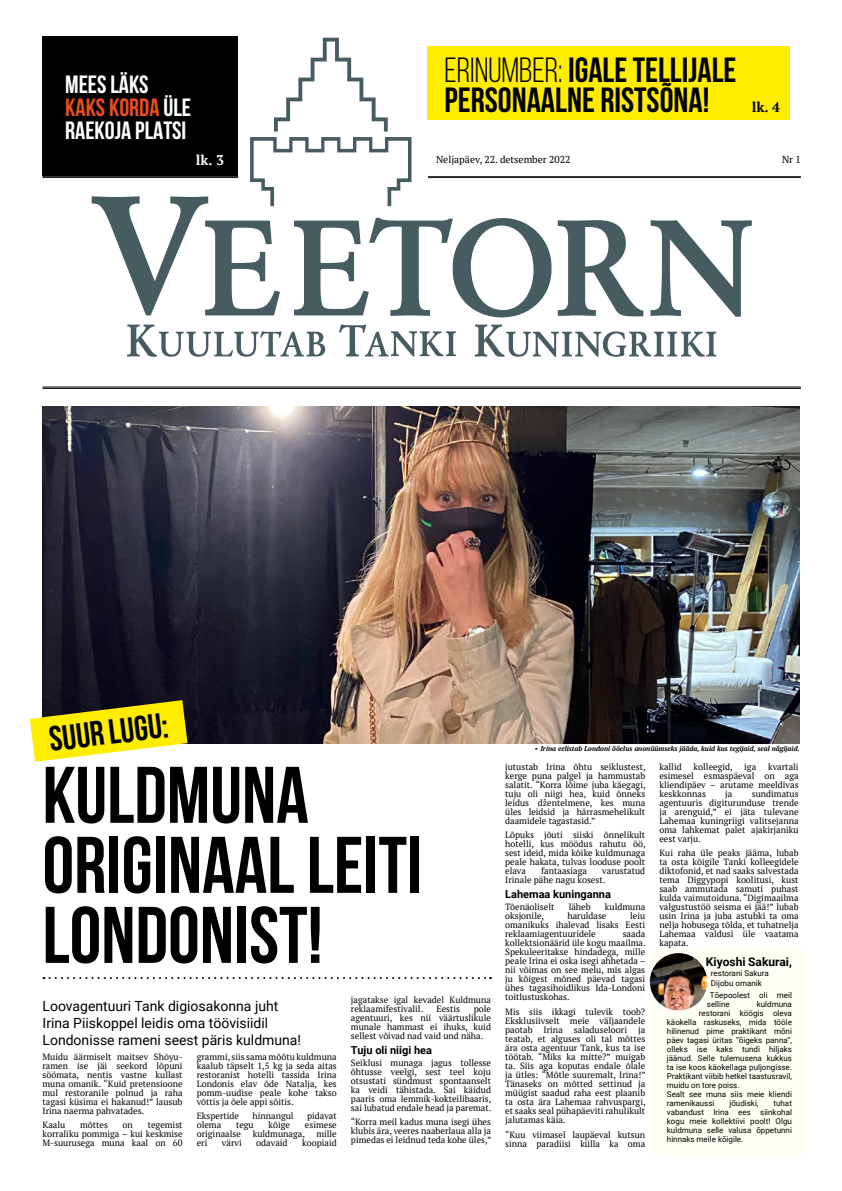
<style>
.page{position:relative;width:842px;height:1191px;background:#fff}
.page>*{position:absolute;margin:0;border:0;box-sizing:border-box;transform-origin:0 0}
.t1{font:700 80px/70px "Bebas Neue";color:#000}
.t2{font:700 35px/30px "Bebas Neue";color:#000}
.t3{font:700 25px/23px "Bebas Neue";color:#fff}
.t4{font:14px/17px "Roboto";color:#000}
.t5{font:700 14px "PT Serif";color:#fff}
.t6{font:700 14px "PT Serif";color:#000}
.t7{font:700 12px "Roboto";color:#000}
.t8{font:700 11px "Roboto";color:#000}
.t9{font:10px "PT Serif";color:#000}
.t10{font:9px/9px "PT Serif";color:#000;text-align:justify}
.t11{font:8px/9px "Roboto";color:#000}
.t12{font:italic 700 7px "PT Serif";color:#000}
.s1{color:#e94e1d}
.s2{font-weight:400}
.s3{font-weight:400;font-style:normal}
</style>
<div class="page">
<div style="left:652px;top:950px;width:153px;height:203px;background:#fffef5"></div>
<svg style="left:44px;top:977px;width:447px;height:2px"></svg>
<hr style="left:43px;top:176px;width:195px;height:2px;background:#282827">
<hr style="left:428px;top:176px;width:373px;height:2px;background:#282827">
<img style="left:43px;top:406px;width:756px;height:337px">
<div style="left:427px;top:47px;width:363px;height:73px;background:#ffed00"></div>
<div style="left:43px;top:37px;width:195px;height:139px;background:#000"></div>
<hr style="left:43px;top:386px;width:758px;height:1px;background:#000">
<hr style="left:43px;top:388px;width:758px;height:1px;background:#000">
<svg style="left:30px;top:700px;width:158px;height:62px"></svg>
<svg style="left:650px;top:220px;width:102px;height:97px"></svg>
<svg style="left:475px;top:324px;width:241px;height:33px"></svg>
<svg style="left:127px;top:324px;width:329px;height:33px"></svg>
<svg style="left:92px;top:38px;width:551px;height:279px"></svg>
<img style="left:650px;top:953px;width:57px;height:57px;border-radius:29px">
<h3 class="t3" style="left:65px;top:72px;width:127px">MEES LÄKS<br><span class="s1">KAKS KORDA</span> ÜLE<br>RAEKOJA PLATSI</h3>
<h2 class="t2" style="left:444px;top:54px;width:293px"><span class="s2">ERINUMBER:</span> IGALE TELLIJALE<br>PERSONAALNE RISTSÕNA!</h2>
<h3 class="t5" style="left:196px;top:151px;width:30px">lk. 3</h3>
<p class="t9" style="left:436px;top:153px;width:136px">Neljapäev, 22. detsember 2022</p>
<h3 class="t6" style="left:752px;top:98px;width:30px">lk. 4</h3>
<p class="t9" style="left:782px;top:153px;width:20px">Nr 1</p>
<h2 class="t2" style="left:48px;top:724px;width:121px;rotate:-7deg">SUUR LUGU:</h2>
<h1 class="t1" style="left:43px;top:759px;width:381px">KULDMUNA<br>ORIGINAAL LEITI<br>LONDONIST!</h1>
<h3 class="t4" style="left:43px;top:997px;width:260px">Loovagentuuri Tank digiosakonna juht<br>Irina Piiskoppel leidis oma töövisiidil<br>Londonisse rameni seest päris kuldmuna!</h3>
<p class="t10" style="left:43px;top:1052px;width:142px">Muidu äärmiselt maitsev Shōyu&shy;ramen ise jäi seekord lõpuni söömata, nentis vastne kullast muna omanik. “Kuid pretensioone mul restoranile polnud ja raha tagasi küsima ei hakanud!” lausub Irina naerma pahvatades.</p>
<p class="t10" style="left:43px;top:1120px;width:24px">Kaalu</p>
<p class="t10" style="left:80px;top:1120px;width:29px">mõttes</p>
<p class="t10" style="left:123px;top:1120px;width:12px">on</p>
<p class="t10" style="left:351px;top:995px;width:142px">jagatakse igal kevadel Kuldmuna reklaamifestivalil.</p>
<p class="t10" style="left:351px;top:1004px;width:142px;text-indent:123px">pole agentuuri, kes nii väärtuslikule munale hammast ei ihuks, kuid sellest võivad nad vaid und näha.</p>
<p class="t8" style="left:351px;top:1042px;width:83px">Tuju oli niigi hea</p>
<p class="t10" style="left:351px;top:1058px;width:142px">Seiklusi munaga jagus tollesse õhtusse veelgi, sest teel koju otsustati sündmust spontaanselt ka veidi tähistada. Sai käidud paaris oma lemmik-kokteilibaaris, sai lubatud endale head ja paremat.</p>
<p class="t10" style="left:351px;top:1117px;width:142px">“Korra meil kadus muna isegi ühes klubis ära, veeres naaberlaua alla ja pimedas ei leidnud teda kohe üles,”</p>
<p class="t10" style="left:436px;top:1004px;width:25px">Eestis</p>
<p class="t10" style="left:197px;top:1052px;width:142px">grammi, siis sama mõõtu kuldmuna kaalub täpselt 1,5 kg ja seda aitas restoranist hotelli tassida Irina Londonis elav õde Natalja, kes pomm-uudise peale kohe takso võttis ja õele appi sõitis.</p>
<p class="t10" style="left:197px;top:1111px;width:44px">Ekspertide</p>
<p class="t10" style="left:252px;top:1111px;width:43px">hinnangul</p>
<p class="t10" style="left:307px;top:1111px;width:31px">pidavat</p>
<p class="t10" style="left:197px;top:1120px;width:26px">olema</p>
<p class="t10" style="left:236px;top:1120px;width:19px">tegu</p>
<p class="t10" style="left:269px;top:1120px;width:23px">kõige</p>
<p class="t10" style="left:305px;top:1120px;width:33px">esimese</p>
<p class="t10" style="left:197px;top:1129px;width:46px">originaalse</p>
<p class="t10" style="left:253px;top:1129px;width:54px">kuldmunaga,</p>
<p class="t10" style="left:316px;top:1129px;width:22px">mille</p>
<p class="t10" style="left:197px;top:1138px;width:12px">eri</p>
<p class="t10" style="left:222px;top:1138px;width:21px">värvi</p>
<p class="t10" style="left:256px;top:1138px;width:33px">odavaid</p>
<p class="t10" style="left:302px;top:1138px;width:36px">koopiaid</p>
<p class="t10" style="left:43px;top:1120px;width:142px;text-indent:105px">tegemist korraliku pommiga – kui keskmise M-suurusega muna kaal on 60</p>
<p class="t12" style="left:535px;top:744px;width:266px"><span class="s3">•</span> Irina eelistab Londoni ööelus anonüümseks jääda, kuid kus tegijaid, seal nägijaid.</p>
<p class="t10" style="left:505px;top:762px;width:142px">jutustab Irina õhtu seiklustest, kerge puna palgel ja hammustab salatit. “Korra lõime juba käegagi, tuju oli niigi hea, kuid õnneks leidus džentelmene, kes muna üles leidsid ja härrasmehelikult daamidele tagastasid.”</p>
<p class="t10" style="left:505px;top:830px;width:142px">Lõpuks jõuti siiski õnnelikult hotelli, kus möödus rahutu öö, sest ideid, mida kõike kuldmunaga peale hakata, tulvas looduse poolt elava</p>
<p class="t10" style="left:505px;top:866px;width:142px;text-indent:97px">varustatud<br>Irinale pähe nagu kosest.</p>
<p class="t8" style="left:505px;top:886px;width:107px">Lahemaa kuninganna</p>
<p class="t10" style="left:505px;top:902px;width:51px">Tõenäoliselt</p>
<p class="t10" style="left:569px;top:902px;width:23px">läheb</p>
<p class="t10" style="left:605px;top:902px;width:42px">kuldmuna</p>
<p class="t10" style="left:505px;top:911px;width:40px">oksjonile,</p>
<p class="t10" style="left:567px;top:911px;width:41px">haruldase</p>
<p class="t10" style="left:541px;top:866px;width:47px">fantaasiaga</p>
<p class="t10" style="left:505px;top:911px;width:142px;text-indent:125px">leiu omanikuks ihalevad lisaks Eesti reklaamiagentuuridele</p>
<p class="t10" style="left:505px;top:929px;width:142px;text-indent:118px">saada kollektsionäärid üle kogu maailma.<br>Spekuleeritakse hindadega, mille peale Irina ei oska isegi ahhetada – nii võimas on see melu, mis algas ju kõigest mõned päevad tagasi ühes tagasihoidlikus Ida-Londoni toitlustuskohas.</p>
<p class="t10" style="left:505px;top:1007px;width:142px">Mis siis ikkagi tulevik toob?<br>Eksklusiivselt meie väljaandele paotab Irina saladuseloori ja teatab, et alguses oli tal mõttes ära osta agentuur Tank, kus ta ise töötab. “Miks ka mitte?” muigab ta. Siis aga koputas endale õlale ja ütles: “Mõtle suuremalt, Irina!” Tänaseks on mõtted settinud ja müügist saadud raha eest plaanib ta osta ära Lahemaa rahvuspargi, et saaks seal pühapäeviti rahulikult jalutamas käia.</p>
<p class="t10" style="left:505px;top:1129px;width:142px">“Kuu viimasel laupäeval kutsun sinna paradiisi külla ka oma</p>
<p class="t10" style="left:659px;top:762px;width:24px">kallid</p>
<p class="t10" style="left:694px;top:762px;width:41px">kolleegid,</p>
<p class="t10" style="left:744px;top:762px;width:13px">iga</p>
<p class="t10" style="left:659px;top:762px;width:141px;text-indent:109px">kvartali esimesel esmaspäeval on aga kliendipäev – arutame meeldivas keskkonnas</p>
<p class="t10" style="left:659px;top:789px;width:141px;text-indent:92px">sundimatus agentuuris digiturunduse trende ja arenguid,” ei jäta tulevane Lahemaa kuningriigi valitsejanna oma lahkemat palet ajakirjaniku eest varju.</p>
<p class="t10" style="left:659px;top:848px;width:141px">Kui raha üle peaks jääma, lubab ta osta kõigile Tanki kolleegidele diktofonid, et nad saaks salvestada tema Diggypopi koolitusi, kust saab ammutada samuti puhast kulda vaimutoiduna. “Digimaailma valgustustöö seisma ei jää!” lubab usin Irina ja juba astubki ta oma nelja hobusega tõlda, et tuhatnelja Lahemaa valdusi üle vaatama kapata.</p>
<p class="t10" style="left:725px;top:789px;width:9px">ja</p>
<h3 class="t7" style="left:706px;top:953px;width:87px">Kiyoshi Sakurai,</h3>
<p class="t11" style="left:711px;top:968px;width:59px;line-height:10px">restorani Sakura<br>Dijobu omanik</p>
<p class="t11" style="left:707px;top:990px;width:87px;text-indent:3px">Tõepoolest oli meil selline</p>
<p class="t11" style="left:757px;top:999px;width:37px">kuldmuna</p>
<p class="t11" style="left:699px;top:1008px;width:95px">restorani köögis oleva</p>
<p class="t11" style="left:667px;top:1017px;width:127px">käokella raskuseks, mida tööle</p>
<p class="t11" style="left:667px;top:1026px;width:127px">hilinenud pime praktikant mõni</p>
<p class="t11" style="left:667px;top:1035px;width:126px">päev tagasi üritas “õigeks panna”,</p>
<p class="t11" style="left:667px;top:1044px;width:127px">olleks ise kaks tundi hiljaks</p>
<p class="t11" style="left:667px;top:1053px;width:127px">jäänud. Selle tulemusena kukkus</p>
<p class="t11" style="left:667px;top:1062px;width:127px">ta ise koos käokellaga puljongisse.</p>
<p class="t11" style="left:667px;top:1071px;width:127px">Praktikant viibib hetkel taastusravil,</p>
<p class="t11" style="left:667px;top:1080px;width:74px">muidu on tore poiss.</p>
<p class="t11" style="left:667px;top:1089px;width:127px">Sealt see muna siis meie kliendi</p>
<p class="t11" style="left:667px;top:1098px;width:49px">ramenikaussi</p>
<p class="t11" style="left:729px;top:1098px;width:31px">jõudiski,</p>
<p class="t11" style="left:667px;top:1098px;width:127px;text-align:justify;text-indent:107px">tuhat vabandust Irina ees siinkohal kogu meie kollektiivi poolt! Olgu kuldmuna selle valusa õppetunni hinnaks meile kõigile.</p>
</div>
